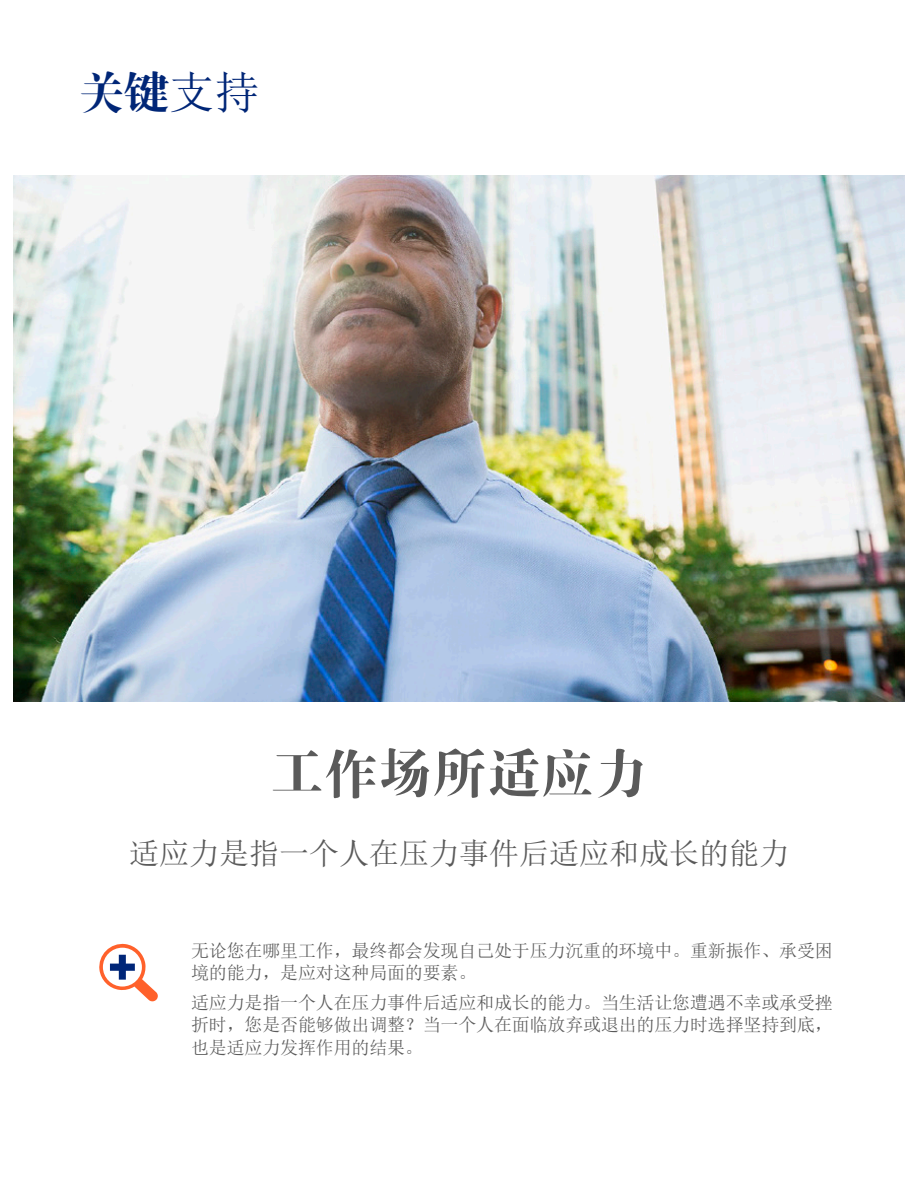
<style>
.page{position:relative;width:918px;height:1188px;background:#fff}
.page>*{position:absolute;margin:0;border:0;box-sizing:border-box;transform-origin:0 0}
.Headline{font:54px "FZDBSJW GB1 0";color:#5a5a5a}
.t1{font:45.3px "FZDBSJW GB1 0";color:#002677}
.Headline-2{font:30px "Sim Sun";color:#5a5a5a}
.Body{font:18px/22.5px "Sim Sun";letter-spacing:-.01em;color:#5a5a5a}
.s1{font-family:"Sim Sun";font-size:45px}
</style>
<div class="page">
<img style="left:14px;top:176px;width:890px;height:526px">
<svg style="left:99px;top:943px;width:59px;height:59px"></svg>
<h2 class="t1" style="left:79px;top:68px;width:182px">关键<span class="s1">支持</span></h2>
<p class="Headline" style="left:270px;top:745px;width:379px">工作场所适应力</p>
<p class="Headline-2" style="left:129px;top:838px;width:661px">适应力是指一个人在压力事件后适应和成长的能力</p>
<p class="Body" style="left:191px;top:939px;width:643px">无论您在哪里工作，最终都会发现自己处于压力沉重的环境中。重新振作、承受困境的能力，是应对这种局面的要素。</p>
<p class="Body" style="left:191px;top:991px;width:643px;text-align:justify">适应力是指一个人在压力事件后适应和成长的能力。当生活让您遭遇不幸或承受挫折时，您是否能够做出调整？当一个人在面临放弃或退出的压力时选择坚持到底，也是适应力发挥作用的结果。</p>
</div>
